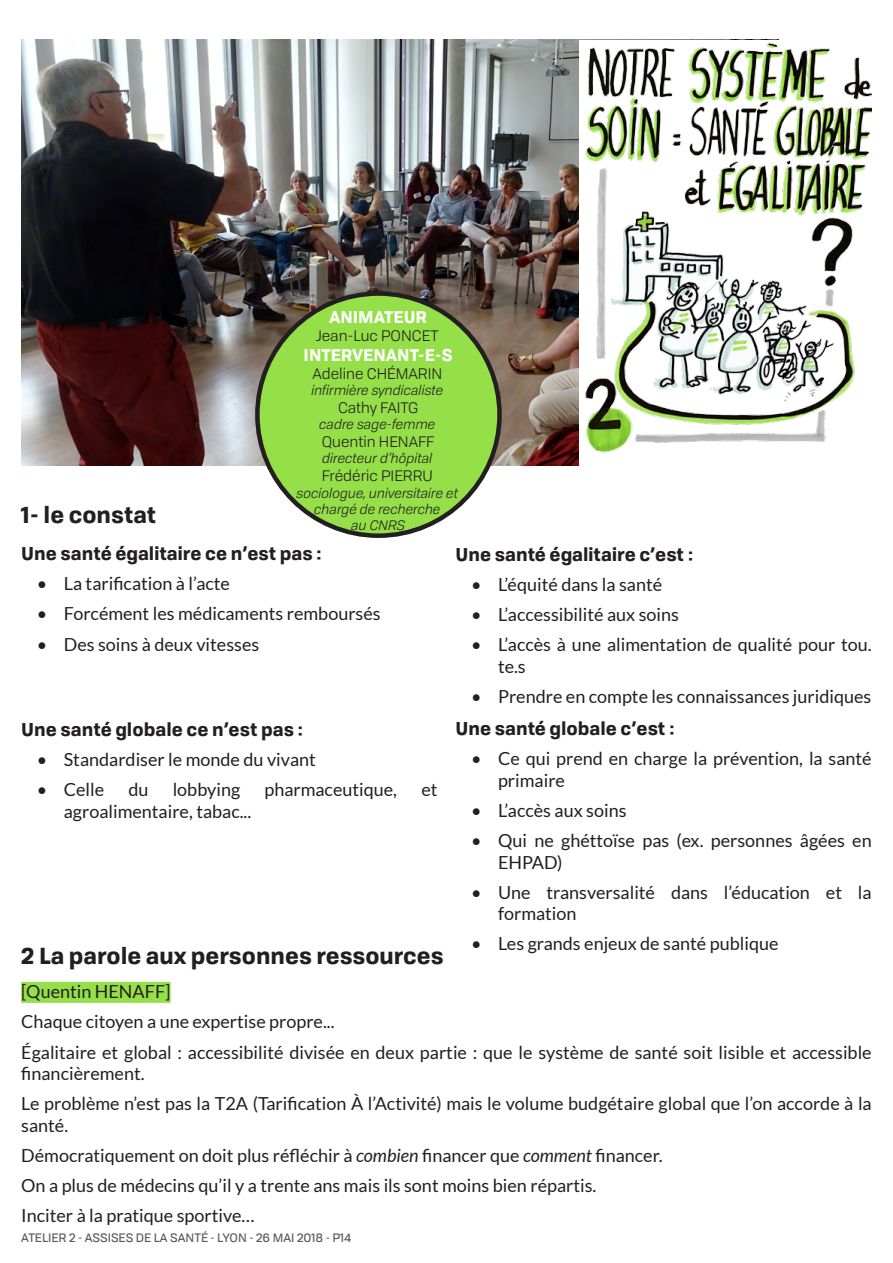
<style>
.page{position:relative;width:893px;height:1263px;background:#fff}
.page>*{position:absolute;margin:0;border:0;box-sizing:border-box;transform-origin:0 0}
.t1{font:700 22.5px "Tofino Personal";color:#231f20}
.t2{font:18px/30.2px "Lato";color:#231f20}
.t3{font:700 18px "Tofino Personal";color:#231f20}
.t4{font:700 16.5px "Tofino Personal";color:#fff}
.t5{font:15px "Tofino Personal";color:#231f20}
.t6{font:italic 13.5px/16.2px "Tofino Personal";color:#231f20;text-align:center}
.t7{font:12px "Tofino";color:#58595b}
.s1{font-style:italic}
</style>
<div class="page">
<img style="left:21px;top:40px;width:558px;height:425px">
<div style="left:257px;top:294px;width:242px;height:242px;background:#95df48;border-radius:50%"></div>
<img style="left:585px;top:42px;width:287px;height:411px">
<div style="left:21px;top:982px;width:150px;height:21px;background:#95df48"></div>
<p class="t1" style="left:21px;top:496px;width:137px">1- le constat</p>
<p class="t4" style="left:329px;top:303px;width:100px">ANIMATEUR</p>
<p class="t5" style="left:316px;top:325px;width:124px">Jean-Luc PONCET</p>
<p class="t4" style="left:304px;top:341px;width:150px">INTERVENANT-E-S</p>
<p class="t5" style="left:313px;top:362px;width:131px">Adeline CHÉMARIN</p>
<p class="t6" style="left:311px;top:381px;width:133px">infirmière syndicaliste</p>
<p class="t5" style="left:338px;top:397px;width:82px">Cathy FAITG</p>
<p class="t6" style="left:319px;top:415px;width:118px">cadre sage-femme</p>
<p class="t5" style="left:322px;top:431px;width:114px">Quentin HENAFF</p>
<p class="t6" style="left:322px;top:450px;width:112px">directeur d’hôpital</p>
<p class="t5" style="left:322px;top:465px;width:112px">Frédéric PIERRU</p>
<p class="t6" style="left:297px;top:484px;width:163px">sociologue, universitaire et chargé de recherche<br>au CNRS</p>
<p class="t3" style="left:21px;top:539px;width:302px">Une santé égalitaire ce n’est pas :</p>
<p class="t2" style="left:37px;top:569px;width:195px">• La tarification à l’acte</p>
<p class="t2" style="left:37px;top:599px;width:345px">• Forcément les médicaments remboursés</p>
<p class="t2" style="left:37px;top:629px;width:224px">• Des soins à deux vitesses</p>
<p class="t3" style="left:455px;top:540px;width:239px">Une santé égalitaire c’est :</p>
<p class="t2" style="left:471px;top:569px;width:193px">• L’équité dans la santé</p>
<p class="t2" style="left:471px;top:599px;width:209px">• L’accessibilité aux soins</p>
<p class="t2" style="left:498px;top:634px;width:375px;line-height:21.6px;text-indent:-27px">• L’accès à une alimentation de qualité pour tou. te.s</p>
<p class="t2" style="left:471px;top:681px;width:402px">• Prendre en compte les connaissances juridiques</p>
<p class="t3" style="left:455px;top:714px;width:221px">Une santé globale c’est :</p>
<p class="t2" style="left:498px;top:748px;width:375px;line-height:21.6px;text-indent:-27px">• Ce qui prend en charge la prévention, la santé primaire</p>
<p class="t2" style="left:471px;top:795px;width:157px">• L’accès aux soins</p>
<p class="t2" style="left:498px;top:829px;width:375px;line-height:21.6px;text-indent:-27px">• Qui ne ghéttoïse pas (ex. personnes âgées en<br>EHPAD)</p>
<p class="t2" style="left:498px;top:881px;width:375px;line-height:21.6px;text-indent:-27px">• Une transversalité dans l’éducation et la formation</p>
<p class="t2" style="left:471px;top:929px;width:309px">• Les grands enjeux de santé publique</p>
<p class="t3" style="left:21px;top:714px;width:284px">Une santé globale ce n’est pas :</p>
<p class="t2" style="left:37px;top:744px;width:281px">• Standardiser le monde du vivant</p>
<p class="t2" style="left:37px;top:774px;width:69px">• Celle</p>
<p class="t2" style="left:128px;top:774px;width:22px">du</p>
<p class="t2" style="left:173px;top:774px;width:69px">lobbying</p>
<p class="t2" style="left:264px;top:774px;width:134px">pharmaceutique,</p>
<p class="t2" style="left:421px;top:774px;width:18px">et</p>
<p class="t2" style="left:64px;top:796px;width:189px">agroalimentaire, tabac...</p>
<p class="t1" style="left:21px;top:937px;width:424px">2 La parole aux personnes ressources</p>
<p class="t2" style="left:21px;top:977px;width:852px">[Quentin HENAFF]<br>Chaque citoyen a une expertise propre...<br>Égalitaire et global : accessibilité divisée en deux partie : que le système de santé soit lisible et accessible</p>
<p class="t2" style="left:21px;top:1058px;width:852px">financièrement.<br>Le problème n’est pas la T2A (Tarification À l’Activité) mais le volume budgétaire global que l’on accorde à la</p>
<p class="t2" style="left:21px;top:1110px;width:643px">santé.<br>Démocratiquement on doit plus réfléchir à <span class="s1">combien</span> financer que <span class="s1">comment</span> financer.<br>On a plus de médecins qu’il y a trente ans mais ils sont moins bien répartis.<br>Inciter à la pratique sportive…</p>
<p class="t7" style="left:21px;top:1228px;width:332px">ATELIER 2 - ASSISES DE LA SANTÉ - LYON - 26 MAI 2018 - P14</p>
</div>
